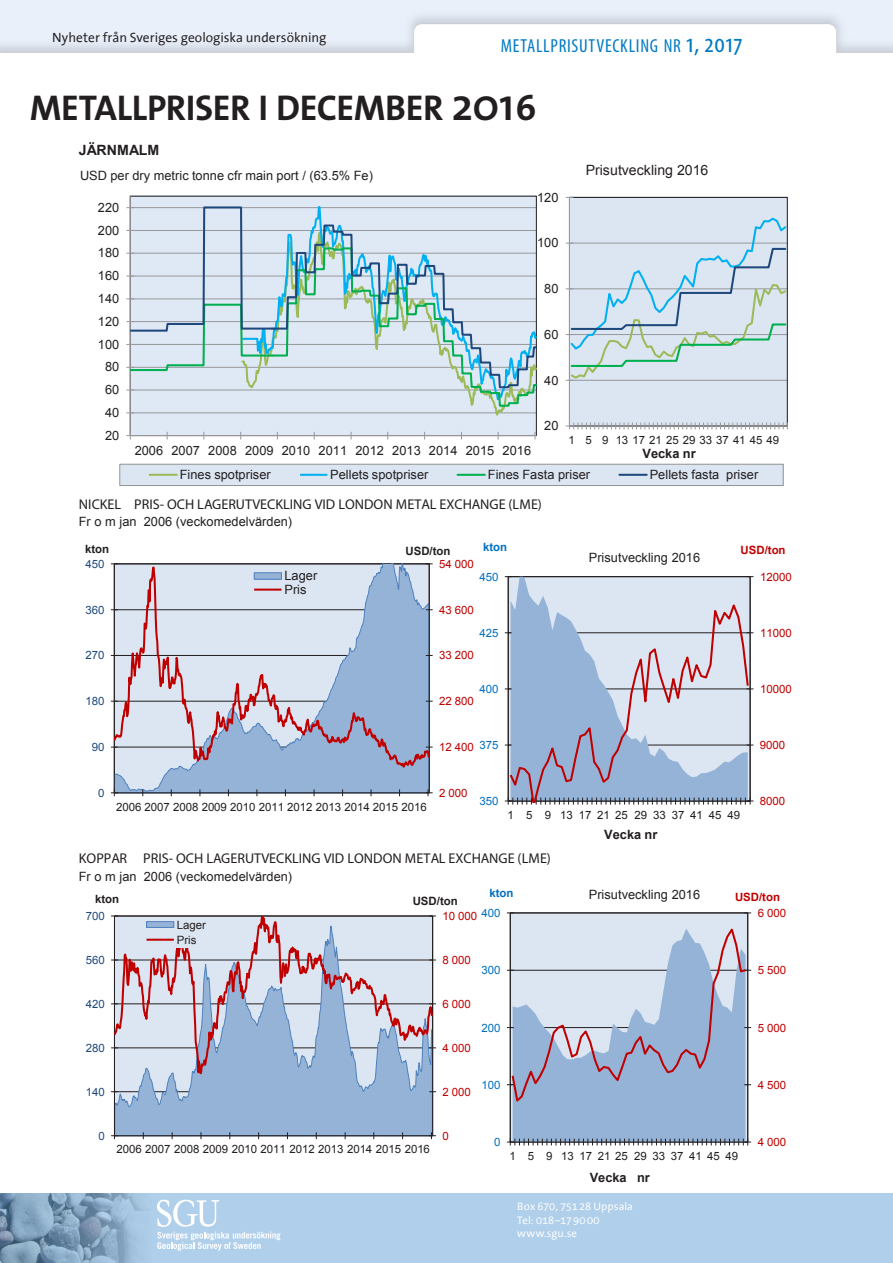
<style>
.page{position:relative;width:893px;height:1263px;background:#fff}
.page>*{position:absolute;margin:0;border:0;box-sizing:border-box;transform-origin:0 0}
.brödtext_första{font:700 36px "The Sans Os F";letter-spacing:-.01em;color:#231f20}
.t1{font:condensed 18.9px "Myriad Pro";letter-spacing:.04em;color:#007ac2}
.t2{font:700 14.1px "Arial";color:#231f20}
.t3{font:14.1px "Arial";color:#231f20}
.t4{font:700 14.1px "Arial";color:#231f20}
.t5{font:13.5px "The Sans Office";color:#231f20}
.t6{font:700 12.9px "Arial";color:#231f20}
.t7{font:12.9px "Arial";color:#231f20}
.t8{font:12.75px/24px "Arial";letter-spacing:.005em;color:#231f20}
.t9{font:700 12.75px "Arial";color:#231f20}
.t10{font:11.4px/15.1px "Arial";letter-spacing:-.005em;color:#231f20}
.t11{font:11.4px "Arial";letter-spacing:-.005em;color:#c00000}
.t12{font:11.4px "Arial";letter-spacing:-.005em;color:#1f497d}
.t13{font:11.4px "Arial";letter-spacing:-.005em;color:#0070c0}
.t14{font:700 11.4px "Arial";letter-spacing:-.005em;color:#231f20}
.t15{font:700 11.4px "Arial";color:#c00000}
.t16{font:700 11.4px "Arial";letter-spacing:-.005em;color:#0070c0}
.t17{font:11.1px/13.2px "The Sans Office";letter-spacing:.005em;color:#fff}
.s1{font-size:27px}
.s2{font-weight:600;font-size:45px}
</style>
<div class="page">
<svg style="left:0;top:1193px;width:893px;height:70px;background:#a8c7e2"></svg>
<svg style="left:157px;top:1199px;width:124px;height:52px;background:#bed7ed"></svg>
<div style="left:115px;top:1121px;width:317px;height:14px;background:#95b3d7"></div>
<hr style="left:432px;top:916px;width:1px;height:220px;background:#231f20">
<hr style="left:114px;top:916px;width:1px;height:220px;background:#231f20">
<hr style="left:114px;top:1135px;width:319px;height:1px;background:#231f20">
<svg style="left:111px;top:1132px;width:7px;height:7px"></svg>
<svg style="left:429px;top:1132px;width:7px;height:7px"></svg>
<svg style="left:111px;top:916px;width:325px;height:205px;background:#b9c0d5"></svg>
<div style="left:132px;top:917px;width:87px;height:30px;background:#dce6f2"></div>
<div style="left:147px;top:922px;width:27px;height:5px;background:#95b3d7"></div>
<div style="left:146px;top:921px;width:28px;height:6px;border:1px solid #4f81bd"></div>
<hr style="left:147px;top:939px;width:27px;height:2px;background:#c00000">
<img style="left:129px;top:195px;width:408px;height:241px">
<hr style="left:130px;top:196px;width:1px;height:240px;background:#989a9d">
<hr style="left:130px;top:435px;width:406px;height:1px;background:#989a9d">
<svg style="left:126px;top:432px;width:8px;height:7px"></svg>
<svg style="left:126px;top:205px;width:411px;height:216px;background:#cadde6"></svg>
<div style="left:120px;top:464px;width:663px;height:22px;background:#dce6f2"></div>
<div style="left:119px;top:464px;width:665px;height:22px;border:1px solid #939598"></div>
<hr style="left:150px;top:474px;width:27px;height:2px;background:#9bbb59">
<hr style="left:300px;top:474px;width:27px;height:2px;background:#00b0f0">
<hr style="left:458px;top:474px;width:27px;height:2px;background:#00b050">
<hr style="left:619px;top:474px;width:28px;height:2px;background:#1f497d">
<svg style="left:111px;top:564px;width:322px;height:232px;background:#bbc4d8"></svg>
<div style="left:242px;top:569px;width:87px;height:27px;background:#dce6f2"></div>
<div style="left:254px;top:573px;width:28px;height:6px;background:#95b3d7"></div>
<div style="left:254px;top:572px;width:28px;height:7px;border:1px solid #4f81bd"></div>
<hr style="left:254px;top:589px;width:27px;height:2px;background:#c00000">
<svg style="left:511px;top:577px;width:237px;height:23px;background:#d6e1ee"></svg>
<hr style="left:750px;top:577px;width:1px;height:224px;background:#231f20">
<hr style="left:508px;top:577px;width:1px;height:224px;background:#231f20">
<svg style="left:505px;top:797px;width:248px;height:7px"></svg>
<svg style="left:508px;top:600px;width:242px;height:202px;background:#b5c0d6"></svg>
<div style="left:510px;top:913px;width:238px;height:229px;background:#dce6f2"></div>
<div style="left:513px;top:1104px;width:232px;height:34px;background:#95b3d7"></div>
<hr style="left:747px;top:913px;width:1px;height:229px;background:#231f20">
<hr style="left:510px;top:913px;width:1px;height:229px;background:#231f20">
<svg style="left:507px;top:1138px;width:244px;height:7px"></svg>
<svg style="left:507px;top:925px;width:244px;height:179px"></svg>
<div style="left:569px;top:197px;width:218px;height:229px;background:#dce6f2"></div>
<hr style="left:569px;top:197px;width:1px;height:229px;background:#989a9d">
<svg style="left:566px;top:423px;width:222px;height:6px"></svg>
<svg style="left:566px;top:216px;width:222px;height:165px"></svg>
<p class="t5" style="left:52px;top:31px;width:276px">Nyheter från Sveriges geologiska undersökning</p>
<h2 class="t1" style="left:501px;top:34px;width:243px">METALLPRISUTVECKLING NR <span class="s1">1, 2017</span></h2>
<p class="brödtext_första" style="left:30px;top:85px;width:508px">METALLPRISER I DECEMBER <span class="s2">201</span>6</p>
<p class="t4" style="left:79px;top:141px;width:82px">JÄRNMALM</p>
<p class="t3" style="left:586px;top:161px;width:124px">Prisutveckling 2016</p>
<p class="t8" style="left:80px;top:164px;width:294px">USD per dry metric tonne cfr main port / (63.5% Fe)</p>
<p class="t8" style="left:98px;top:195px;width:23px">220</p>
<p class="t7" style="left:98px;top:222px;width:23px">200</p>
<p class="t8" style="left:98px;top:241px;width:23px">180</p>
<p class="t8" style="left:98px;top:264px;width:23px">160</p>
<p class="t8" style="left:98px;top:287px;width:23px">140</p>
<p class="t8" style="left:98px;top:310px;width:23px">120</p>
<p class="t8" style="left:98px;top:332px;width:23px">100</p>
<p class="t8" style="left:105px;top:355px;width:16px">80</p>
<p class="t8" style="left:105px;top:378px;width:16px">60</p>
<p class="t8" style="left:105px;top:401px;width:16px">40</p>
<p class="t8" style="left:105px;top:423px;width:16px">20</p>
<p class="t8" style="left:537px;top:185px;width:23px">120</p>
<p class="t8" style="left:537px;top:231px;width:23px">100</p>
<p class="t8" style="left:544px;top:277px;width:16px">80</p>
<p class="t8" style="left:544px;top:322px;width:16px">60</p>
<p class="t8" style="left:544px;top:368px;width:16px">40</p>
<p class="t8" style="left:544px;top:414px;width:16px">20</p>
<p class="t10" style="left:569px;top:432px;width:212px">1 5 9 13172125293337414549</p>
<p class="t6" style="left:642px;top:444px;width:55px">Vecka nr</p>
<p class="t8" style="left:180px;top:439px;width:353px;text-indent:-45px">2006 2007 2008 2009 2010 2011 2012 2013 2014 2015 2016<br>Fines spotpriser</p>
<p class="t8" style="left:330px;top:463px;width:100px">Pellets spotpriser</p>
<p class="t8" style="left:488px;top:463px;width:104px">Fines Fasta priser</p>
<p class="t8" style="left:650px;top:463px;width:110px">Pellets fasta priser</p>
<p class="t2" style="left:79px;top:495px;width:464px">NICKEL PRIS- OCH LAGERUTVECKLING VID LONDON METAL EXCHANGE (LME)</p>
<p class="t8" style="left:79px;top:510px;width:215px">Fr o m jan 2006 (veckomedelvärden)</p>
<p class="t14" style="left:85px;top:542px;width:26px">kton</p>
<p class="t14" style="left:406px;top:543px;width:46px">USD/ton</p>
<p class="t12" style="left:86px;top:556px;width:20px">450</p>
<p class="t11" style="left:439px;top:556px;width:36px">54 000</p>
<p class="t16" style="left:483px;top:540px;width:26px">kton</p>
<p class="t15" style="left:741px;top:542px;width:46px">USD/ton</p>
<p class="t8" style="left:589px;top:545px;width:113px">Prisutveckling 2016</p>
<p class="t8" style="left:284px;top:569px;width:34px;line-height:13.6px">Lager<br>Pris</p>
<p class="t13" style="left:480px;top:569px;width:20px">450</p>
<p class="t12" style="left:86px;top:602px;width:20px">360</p>
<p class="t11" style="left:439px;top:602px;width:36px">43 600</p>
<p class="t13" style="left:480px;top:625px;width:20px">425</p>
<p class="t12" style="left:86px;top:648px;width:20px">270</p>
<p class="t11" style="left:439px;top:648px;width:36px">33 200</p>
<p class="t13" style="left:480px;top:681px;width:20px">400</p>
<p class="t12" style="left:86px;top:694px;width:20px">180</p>
<p class="t11" style="left:439px;top:694px;width:36px">22 800</p>
<p class="t12" style="left:92px;top:739px;width:14px">90</p>
<p class="t13" style="left:480px;top:737px;width:20px">375</p>
<p class="t11" style="left:439px;top:739px;width:36px">12 400</p>
<p class="t12" style="left:98px;top:785px;width:8px">0</p>
<p class="t10" style="left:116px;top:799px;width:312px">2006 2007 2008 2009 2010 2011 2012 2013 2014 2015 2016</p>
<p class="t11" style="left:439px;top:785px;width:30px">2 000</p>
<p class="t13" style="left:480px;top:793px;width:20px">350</p>
<p class="t10" style="left:507px;top:807px;width:234px">1 5 9 13172125293337414549</p>
<p class="t9" style="left:604px;top:826px;width:55px">Vecka nr</p>
<p class="t2" style="left:79px;top:850px;width:473px">KOPPAR PRIS- OCH LAGERUTVECKLING VID LONDON METAL EXCHANGE (LME)</p>
<p class="t8" style="left:79px;top:865px;width:215px">Fr o m jan 2006 (veckomedelvärden)</p>
<p class="t11" style="left:760px;top:569px;width:33px">12000</p>
<p class="t11" style="left:760px;top:625px;width:33px">11000</p>
<p class="t11" style="left:760px;top:681px;width:33px">10000</p>
<p class="t11" style="left:760px;top:737px;width:27px">9000</p>
<p class="t11" style="left:760px;top:793px;width:27px">8000</p>
<p class="t14" style="left:95px;top:891px;width:26px">kton</p>
<p class="t14" style="left:413px;top:893px;width:46px">USD/ton</p>
<p class="t16" style="left:490px;top:885px;width:26px">kton</p>
<p class="t15" style="left:735px;top:889px;width:46px">USD/ton</p>
<p class="t8" style="left:589px;top:882px;width:113px">Prisutveckling 2016</p>
<p class="t12" style="left:86px;top:908px;width:20px">700</p>
<p class="t10" style="left:177px;top:917px;width:31px">Lager<br>Pris</p>
<p class="t13" style="left:482px;top:905px;width:20px">400</p>
<p class="t11" style="left:443px;top:908px;width:36px">10 000</p>
<p class="t11" style="left:758px;top:905px;width:30px">6 000</p>
<p class="t12" style="left:86px;top:952px;width:20px">560</p>
<p class="t11" style="left:442px;top:952px;width:30px">8 000</p>
<p class="t13" style="left:482px;top:963px;width:20px">300</p>
<p class="t11" style="left:758px;top:963px;width:30px">5 500</p>
<p class="t12" style="left:86px;top:996px;width:20px">420</p>
<p class="t11" style="left:442px;top:996px;width:30px">6 000</p>
<p class="t13" style="left:482px;top:1020px;width:20px">200</p>
<p class="t11" style="left:758px;top:1020px;width:30px">5 000</p>
<p class="t12" style="left:86px;top:1040px;width:20px">280</p>
<p class="t11" style="left:442px;top:1040px;width:30px">4 000</p>
<p class="t12" style="left:86px;top:1084px;width:20px">140</p>
<p class="t11" style="left:442px;top:1084px;width:30px">2 000</p>
<p class="t13" style="left:482px;top:1077px;width:20px">100</p>
<p class="t11" style="left:758px;top:1077px;width:30px">4 500</p>
<p class="t12" style="left:98px;top:1128px;width:8px">0</p>
<p class="t10" style="left:116px;top:1142px;width:315px">2006 2007 2008 2009 2010 2011 2012 2013 2014 2015 2016</p>
<p class="t11" style="left:442px;top:1128px;width:8px">0</p>
<p class="t13" style="left:494px;top:1135px;width:8px">0</p>
<p class="t10" style="left:510px;top:1148px;width:230px">1 5 9 13172125293337414549</p>
<p class="t11" style="left:758px;top:1135px;width:30px">4 000</p>
<p class="t9" style="left:590px;top:1169px;width:62px">Vecka nr</p>
<p class="t17" style="left:517px;top:1200px;width:117px">Box 670, 75128 Uppsala<br>Tel: 018–179000 www.sgu.se</p>
</div>
